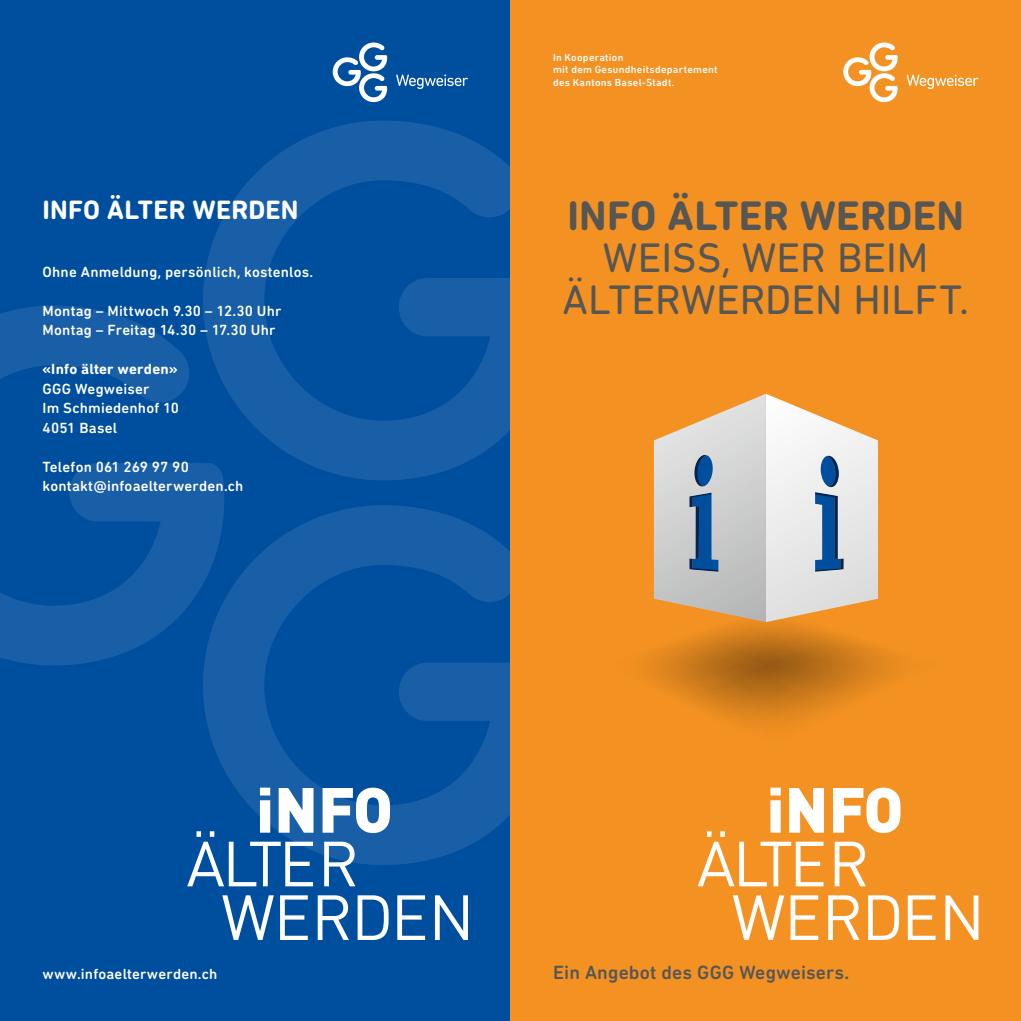
<style>
.page{position:relative;width:1021px;height:1021px;background:#fff}
.page>*{position:absolute;margin:0;border:0;box-sizing:border-box;transform-origin:0 0}
.t1{font:42px/42px "DIN Next Rounded LT Pro";color:#565655;text-align:center}
.t2{font:700 42px "DIN Next Rounded LT Pro";color:#565655}
.t3{font:700 27px "DIN Next Rounded LT Pro";letter-spacing:.005em;color:#fff}
.t4{font:500 19.5px "DIN Next Rounded LT Pro";letter-spacing:.005em;color:#565655}
.t5{font:500 15px/19.5px "DIN Next Rounded LT Pro";letter-spacing:.015em;color:#fff}
.t6{font:700 15px "DIN Next Rounded LT Pro";color:#fff}
.t7{font:500 10.5px/12.6px "DIN Next Rounded LT Pro";letter-spacing:.03em;color:#fff}
</style>
<div class="page">
<div style="left:0;top:0;width:510px;height:1020px;background:#004e9e"></div>
<svg style="left:0;top:306px;width:224px;height:359px"></svg>
<svg style="left:203px;top:505px;width:307px;height:360px"></svg>
<svg style="left:203px;top:121px;width:307px;height:359px"></svg>
<div style="left:510px;top:0;width:510px;height:1020px;background:#f39222"></div>
<svg style="left:843px;top:43px;width:54px;height:59px"></svg>
<svg style="left:906px;top:75px;width:72px;height:14px"></svg>
<svg style="left:333px;top:43px;width:54px;height:59px"></svg>
<svg style="left:396px;top:75px;width:72px;height:14px"></svg>
<svg style="left:644px;top:622px;width:257px;height:104px"></svg>
<svg style="left:654px;top:394px;width:224px;height:228px;background:#d0c6ba"></svg>
<svg style="left:833px;top:787px;width:67px;height:46px"></svg>
<svg style="left:698px;top:787px;width:126px;height:99px"></svg>
<svg style="left:834px;top:841px;width:31px;height:45px"></svg>
<svg style="left:732px;top:895px;width:52px;height:45px"></svg>
<svg style="left:790px;top:895px;width:28px;height:45px"></svg>
<svg style="left:828px;top:895px;width:31px;height:45px"></svg>
<svg style="left:868px;top:895px;width:31px;height:45px"></svg>
<svg style="left:907px;top:895px;width:28px;height:45px"></svg>
<svg style="left:945px;top:895px;width:33px;height:45px"></svg>
<svg style="left:322px;top:787px;width:68px;height:46px;background:#a0bdda"></svg>
<svg style="left:187px;top:787px;width:126px;height:99px"></svg>
<svg style="left:324px;top:841px;width:31px;height:45px"></svg>
<svg style="left:222px;top:895px;width:52px;height:45px"></svg>
<svg style="left:280px;top:895px;width:28px;height:45px"></svg>
<svg style="left:318px;top:895px;width:31px;height:45px"></svg>
<svg style="left:357px;top:895px;width:32px;height:45px"></svg>
<svg style="left:397px;top:895px;width:28px;height:45px"></svg>
<svg style="left:435px;top:895px;width:33px;height:45px"></svg>
<h2 class="t3" style="left:43px;top:194px;width:257px">INFO ÄLTER WERDEN</h2>
<p class="t5" style="left:43px;top:262px;width:272px">Ohne Anmeldung, persönlich, kostenlos.</p>
<p class="t5" style="left:43px;top:301px;width:240px">Montag – Mittwoch 9.30 – 12.30 Uhr<br>Montag – Freitag 14.30 – 17.30 Uhr</p>
<p class="t6" style="left:43px;top:360px;width:137px">«INFO ÄLTER WERDEN»</p>
<p class="t5" style="left:43px;top:379px;width:138px">GGG Wegweiser<br>Im Schmiedenhof 10<br>4051 Basel</p>
<p class="t5" style="left:43px;top:457px;width:202px">Telefon 061 269 97 90 kontakt@infoaelterwerden.ch</p>
<p class="t5" style="left:43px;top:964px;width:176px">www.infoaelterwerden.ch</p>
<p class="t7" style="left:553px;top:51px;width:166px">In Kooperation<br>mit dem Gesundheitsdepartement des Kantons Basel-Stadt.</p>
<h1 class="t2" style="left:567px;top:191px;width:398px">INFO ÄLTER WERDEN</h1>
<h1 class="t1" style="left:562px;top:236px;width:408px">WEISS, WER BEIM<br>ÄLTERWERDEN HILFT.</h1>
<h3 class="t4" style="left:553px;top:961px;width:298px">Ein Angebot des GGG Wegweisers.</h3>
</div>
